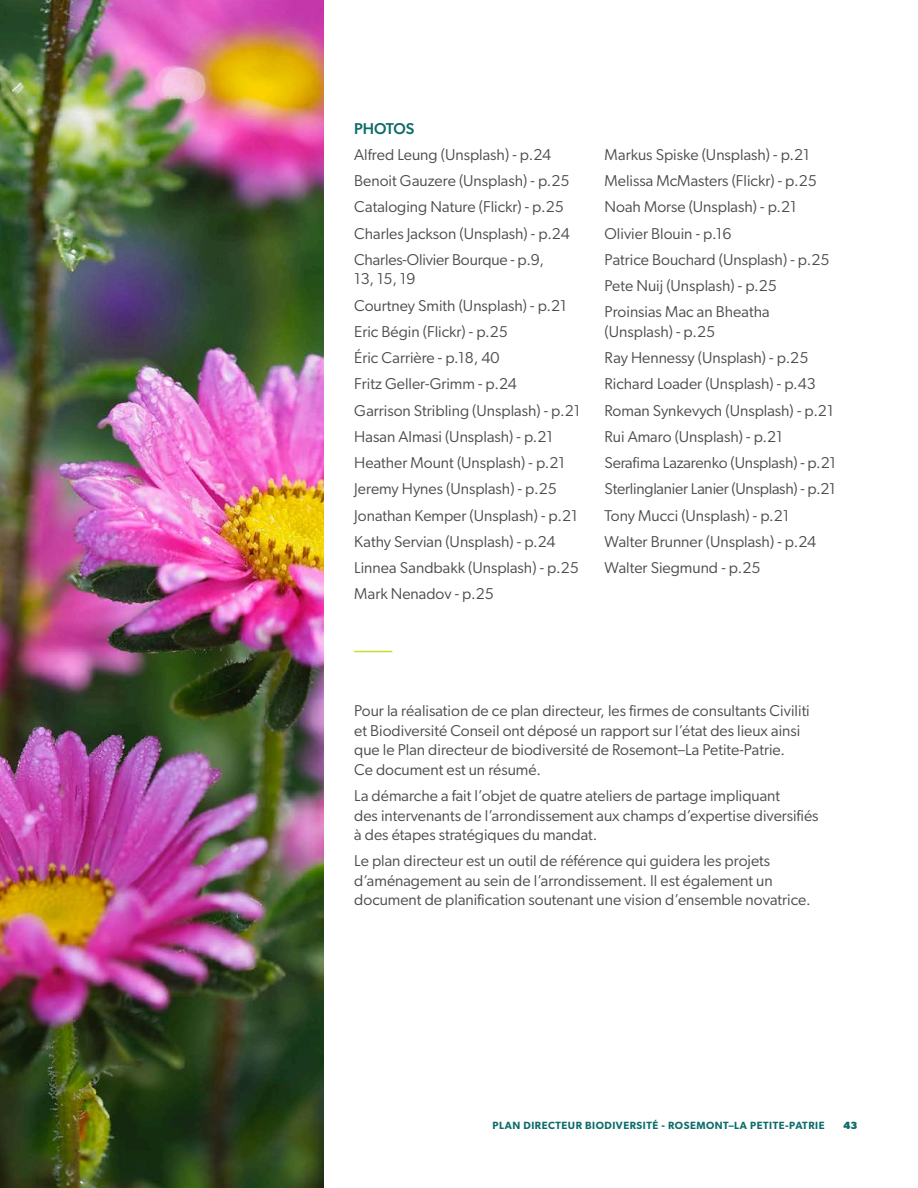
<style>
.page{position:relative;width:918px;height:1188px;background:#fff}
.page>*{position:absolute;margin:0;border:0;box-sizing:border-box;transform-origin:0 0}
.t1{font:15.75px/26.2px "Gibson";color:#4b4c4d}
.t2{font:500 15.75px "Gibson";letter-spacing:-.005em;color:#0e6d6a}
.t3{font:600 10.5px "Gibson";letter-spacing:.05em;color:#0e6d6a}
.t4{font:700 10.5px "Gibson";color:#0e6d6a}
</style>
<div class="page">
<img style="left:0;top:0;width:324px;height:1188px">
<hr style="left:354px;top:651px;width:38px;height:1px;background:#cadb2a">
<p class="t2" style="left:354px;top:119px;width:62px">PHOTOS</p>
<p class="t1" style="left:354px;top:141px;width:217px">Alfred Leung (Unsplash) - p.24<br>Benoit Gauzere (Unsplash) - p.25<br>Cataloging Nature (Flickr) - p.25<br>Charles Jackson (Unsplash) - p.24<br>Charles-Olivier Bourque - p.9,</p>
<p class="t1" style="left:354px;top:266px;width:228px">13, 15, 19<br>Courtney Smith (Unsplash) - p.21<br>Eric Bégin (Flickr) - p.25<br>Éric Carrière - p.18, 40<br>Fritz Geller-Grimm - p.24<br>Garrison Stribling (Unsplash) - p.21<br>Hasan Almasi (Unsplash) - p.21<br>Heather Mount (Unsplash) - p.21<br>Jeremy Hynes (Unsplash) - p.25<br>Jonathan Kemper (Unsplash) - p.21<br>Kathy Servian (Unsplash) - p.24<br>Linnea Sandbakk (Unsplash) - p.25<br>Mark Nenadov - p.25</p>
<p class="t1" style="left:605px;top:141px;width:226px">Markus Spiske (Unsplash) - p.21<br>Melissa McMasters (Flickr) - p.25<br>Noah Morse (Unsplash) - p.21<br>Olivier Blouin - p.16<br>Patrice Bouchard (Unsplash) - p.25<br>Pete Nuij (Unsplash) - p.25<br>Proinsias Mac an Bheatha</p>
<p class="t1" style="left:605px;top:318px;width:233px">(Unsplash) - p.25<br>Ray Hennessy (Unsplash) - p.25<br>Richard Loader (Unsplash) - p.43<br>Roman Synkevych (Unsplash) - p.21<br>Rui Amaro (Unsplash) - p.21<br>Serafima Lazarenko (Unsplash) - p.21<br>Sterlinglanier Lanier (Unsplash) - p.21<br>Tony Mucci (Unsplash) - p.21<br>Walter Brunner (Unsplash) - p.24<br>Walter Siegmund - p.25</p>
<p class="t1" style="left:354px;top:701px;width:457px;line-height:19.5px">Pour la réalisation de ce plan directeur, les firmes de consultants Civiliti et Biodiversité Conseil ont déposé un rapport sur l’état des lieux ainsi que le Plan directeur de biodiversité de Rosemont–La Petite-Patrie.<br>Ce document est un résumé.</p>
<p class="t1" style="left:354px;top:786px;width:466px;line-height:19.5px">La démarche a fait l’objet de quatre ateliers de partage impliquant<br>des intervenants de l’arrondissement aux champs d’expertise diversifiés à des étapes stratégiques du mandat.</p>
<p class="t1" style="left:354px;top:851px;width:458px;line-height:19.5px">Le plan directeur est un outil de référence qui guidera les projets d’aménagement au sein de l’arrondissement. Il est également un document de planification soutenant une vision d’ensemble novatrice.</p>
<p class="t3" style="left:493px;top:1119px;width:334px">PLAN DIRECTEUR BIODIVERSITÉ - ROSEMONT–LA PETITE-PATRIE</p>
<p class="t4" style="left:843px;top:1119px;width:15px">43</p>
</div>
